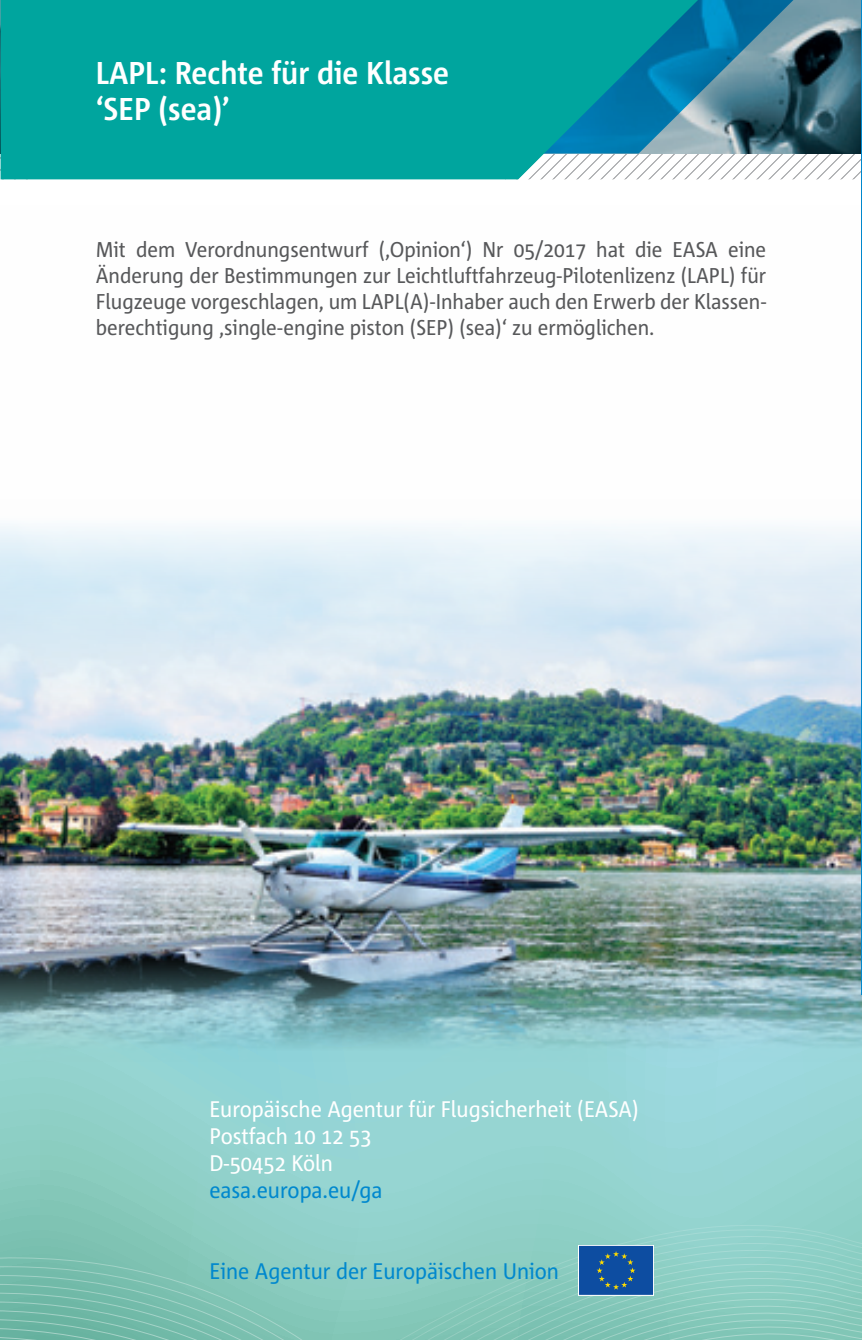
<style>
.page{position:relative;width:862px;height:1340px;background:#fff}
.page>*{position:absolute;margin:0;border:0;box-sizing:border-box;transform-origin:0 0}
.Title_1{font:700 31.5px/36px "Corpid E1 s S Cd";color:#fff}
.t1{font:22.5px "Corpid E1 s S Cd";color:#fff}
.t2{font:22.5px "Corpid E1 s S Cd";color:#0088ce}
.Body_text{font:21.38px/25.9px "Corpid E1 s S Cd";color:#57585a;text-align:justify}
</style>
<div class="page">
<svg style="left:0;top:153px;width:1px;height:26px"></svg>
<img style="left:0;top:0;width:1px;height:153px">
<svg style="left:697px;top:153px;width:164px;height:26px"></svg>
<img style="left:825px;top:0;width:36px;height:153px">
<svg style="left:697px;top:0;width:128px;height:153px"></svg>
<svg style="left:1px;top:0;width:696px;height:179px;fill:#00a59e"></svg>
<img style="left:0;top:723px;width:1px;height:53px">
<img style="left:1px;top:524px;width:860px;height:252px">
<hr style="left:861px;top:0;width:1px;height:994px;background:#0088ce">
<img style="left:0;top:776px;width:861px;height:563px">
<div style="left:578px;top:1245px;width:75px;height:50px;border:1px solid #fff"></div>
<p class="Title_1" style="left:96px;top:54px;width:354px">LAPL: Rechte für die Klasse ‘SEP (sea)’</p>
<p class="Body_text" style="left:96px;top:236px;width:671px">Mit dem Verordnungsentwurf (‚Opinion‘) Nr 05/2017 hat die EASA eine Änderung der Bestimmungen zur Leichtluftfahrzeug-Pilotenlizenz (LAPL) für Flugzeuge vorgeschlagen, um LAPL(A)-Inhaber auch den Erwerb der Klassen&shy;berechtigung ‚single-engine piston (SEP) (sea)‘ zu ermöglichen.</p>
<p class="t1" style="left:209px;top:1094px;width:430px">Europäische Agentur für Flugsicherheit (EASA)</p>
<p class="t1" style="left:209px;top:1121px;width:164px">Postfach 10 12 53</p>
<p class="t1" style="left:209px;top:1148px;width:125px">D-50452 Köln</p>
<p class="t2" style="left:209px;top:1175px;width:174px">easa.europa.eu/ga</p>
<p class="t2" style="left:209px;top:1257px;width:351px">Eine Agentur der Europäischen Union</p>
</div>
